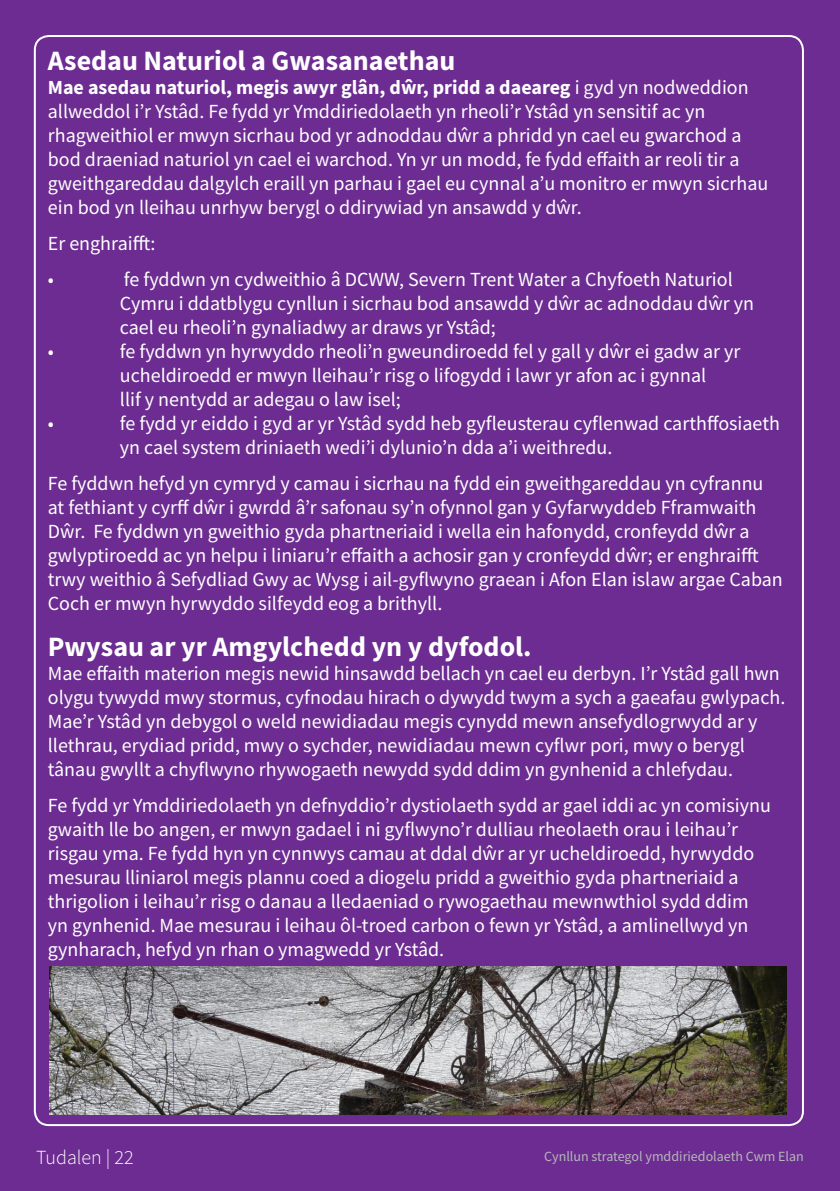
<style>
.page{position:relative;width:840px;height:1191px;background:#fff}
.page>*{position:absolute;margin:0;border:0;box-sizing:border-box;transform-origin:0 0}
.t1{font:700 28px "Source Sans Pro";color:#fff}
.t2{font:20px/24px "Source Sans Pro";color:#fff}
.t3{font:300 20px "Source Sans Pro";color:#fff}
.t4{font:14px "Source Sans Pro";color:#b6b7bb}
.s1{font-weight:700}
</style>
<div class="page">
<div style="left:0;top:0;width:839px;height:1191px;background:#6c2c91"></div>
<img style="left:50px;top:966px;width:736px;height:148px">
<h1 class="t1" style="left:48px;top:42px;width:409px">Asedau Naturiol a Gwasanaethau</h1>
<p class="t2" style="left:48px;top:75px;width:721px"><span class="s1">Mae asedau naturiol, megis awyr glân, dŵr, pridd a daeareg</span> i gyd yn nodweddion allweddol i’r Ystâd. Fe fydd yr Ymddiriedolaeth yn rheoli’r Ystâd yn sensitif ac yn rhagweithiol er mwyn sicrhau bod yr adnoddau dŵr a phridd yn cael eu gwarchod a bod draeniad naturiol yn cael ei warchod. Yn yr un modd, fe fydd effaith ar reoli tir a gweithgareddau dalgylch eraill yn parhau i gael eu cynnal a’u monitro er mwyn sicrhau ein bod yn lleihau unrhyw berygl o ddirywiad yn ansawdd y dŵr.</p>
<p class="t2" style="left:48px;top:225px;width:109px;line-height:36px">Er enghraifft: •</p>
<p class="t2" style="left:120px;top:267px;width:635px">fe fyddwn yn cydweithio â DCWW, Severn Trent Water a Chyfoeth Naturiol<br>Cymru i ddatblygu cynllun i sicrhau bod ansawdd y dŵr ac adnoddau dŵr yn cael eu rheoli’n gynaliadwy ar draws yr Ystâd;</p>
<p class="t2" style="left:48px;top:339px;width:8px">•</p>
<p class="t2" style="left:120px;top:339px;width:621px">fe fyddwn yn hyrwyddo rheoli’n gweundiroedd fel y gall y dŵr ei gadw ar yr ucheldiroedd er mwyn lleihau’r risg o lifogydd i lawr yr afon ac i gynnal<br>llif y nentydd ar adegau o law isel;</p>
<p class="t2" style="left:48px;top:411px;width:8px">•</p>
<p class="t2" style="left:120px;top:411px;width:661px">fe fydd yr eiddo i gyd ar yr Ystâd sydd heb gyfleusterau cyflenwad carthffosiaeth yn cael system driniaeth wedi’i dylunio’n dda a’i weithredu.</p>
<p class="t2" style="left:48px;top:471px;width:736px">Fe fyddwn hefyd yn cymryd y camau i sicrhau na fydd ein gweithgareddau yn cyfrannu at fethiant y cyrff dŵr i gwrdd â’r safonau sy’n ofynnol gan y Gyfarwyddeb Fframwaith Dŵr. Fe fyddwn yn gweithio gyda phartneriaid i wella ein hafonydd, cronfeydd dŵr a gwlyptiroedd ac yn helpu i liniaru’r effaith a achosir gan y cronfeydd dŵr; er enghraifft trwy weithio â Sefydliad Gwy ac Wysg i ail-gyflwyno graean i Afon Elan islaw argae Caban Coch er mwyn hyrwyddo silfeydd eog a brithyll.</p>
<h1 class="t1" style="left:48px;top:627px;width:485px">Pwysau ar yr Amgylchedd yn y dyfodol.</h1>
<p class="t2" style="left:48px;top:661px;width:738px">Mae effaith materion megis newid hinsawdd bellach yn cael eu derbyn. I’r Ystâd gall hwn olygu tywydd mwy stormus, cyfnodau hirach o dywydd twym a sych a gaeafau gwlypach.<br>Mae’r Ystâd yn debygol o weld newidiadau megis cynydd mewn ansefydlogrwydd ar y llethrau, erydiad pridd, mwy o sychder, newidiadau mewn cyflwr pori, mwy o berygl tânau gwyllt a chyflwyno rhywogaeth newydd sydd ddim yn gynhenid a chlefydau.</p>
<p class="t2" style="left:48px;top:793px;width:724px">Fe fydd yr Ymddiriedolaeth yn defnyddio’r dystiolaeth sydd ar gael iddi ac yn comisiynu gwaith lle bo angen, er mwyn gadael i ni gyflwyno’r dulliau rheolaeth orau i leihau’r risgau yma. Fe fydd hyn yn cynnwys camau at ddal dŵr ar yr ucheldiroedd, hyrwyddo mesurau lliniarol megis plannu coed a diogelu pridd a gweithio gyda phartneriaid a thrigolion i leihau’r risg o danau a lledaeniad o rywogaethau mewnwthiol sydd ddim yn gynhenid. Mae mesurau i leihau ôl-troed carbon o fewn yr Ystâd, a amlinellwyd yn gynharach, hefyd yn rhan o ymagwedd yr Ystâd.</p>
<p class="t3" style="left:36px;top:1145px;width:99px">Tudalen | 22</p>
<p class="t4" style="left:544px;top:1147px;width:261px">Cynllun strategol ymddiriedolaeth Cwm Elan</p>
</div>
